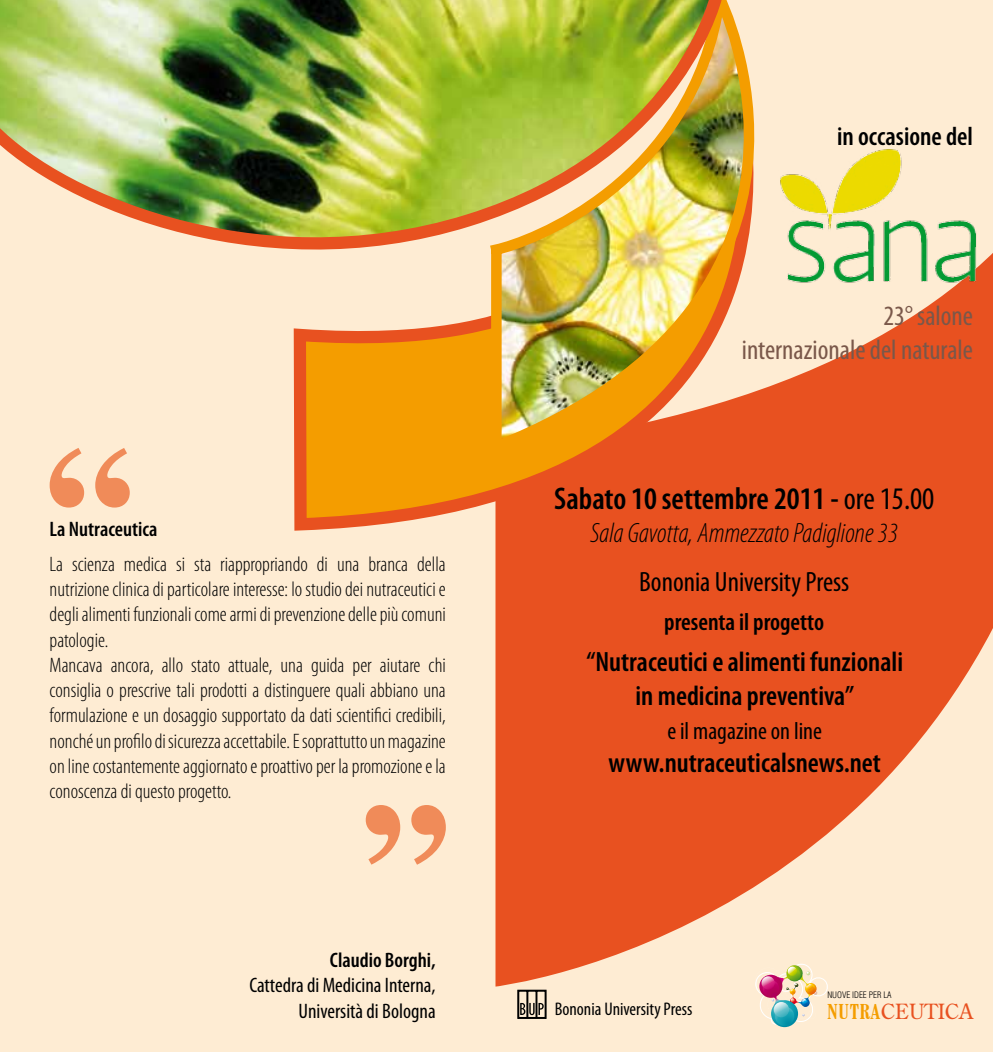
<style>
.page{position:relative;width:993px;height:1052px;background:#fff}
.page>*{position:absolute;margin:0;border:0;box-sizing:border-box;transform-origin:0 0}
.t1{font:600 condensed 31.5px "Myriad Pro";color:#000}
.t2{font:600 condensed 28px/33.6px "Myriad Pro";color:#000;text-align:center}
.t3{font:condensed 28px/33.6px "Myriad Pro";color:#7a584a;text-align:right}
.t4{font:italic 300 condensed 28px "Myriad Pro";color:#000}
.t5{font:condensed 28px "Myriad Pro";color:#000}
.t6{font:600 condensed 26.25px "Myriad Pro";color:#000}
.t7{font:600 condensed 24.5px "Myriad Pro";color:#000}
.t8{font:condensed 24.5px "Myriad Pro";color:#000}
.t9{font:300 condensed 21px/25.2px "Myriad Pro";color:#000}
.t10{font:condensed 21px/25.2px "Myriad Pro";color:#000;text-align:right}
.t11{font:600 condensed 21px "Myriad Pro";color:#000}
.t12{font:21px "Century Old Style Std";color:#e85120}
.t13{font:condensed 18.38px "Myriad Pro";color:#000}
.t14{font:300 condensed 8.75px "Helvetica LT Std";color:#000}
.s1{font-weight:400}
.s2{font-family:"Century Schoolbook BT";font-weight:700;font-stretch:condensed;color:#f49d00}
</style>
<div class="page">
<div style="left:0;top:0;width:992px;height:1052px;background:#feecd3"></div>
<svg style="left:495px;top:254px;width:497px;height:732px;fill:#e85120"></svg>
<svg style="left:293px;top:312px;width:580px;height:225px;background:#ef7f23"></svg>
<img style="left:867px;top:149px;width:119px;height:163px">
<img style="left:483px;top:9px;width:384px;height:453px">
<img style="left:755px;top:963px;width:73px;height:64px">
<svg style="left:517px;top:989px;width:29px;height:30px"></svg>
<svg style="left:365px;top:805px;width:80px;height:59px"></svg>
<svg style="left:50px;top:448px;width:80px;height:59px"></svg>
<img style="left:0;top:0;width:730px;height:302px">
<p class="t11" style="left:50px;top:517px;width:109px">La Nutraceutica</p>
<p class="t9" style="left:50px;top:552px;width:397px">La scienza medica si sta riappropriando di una branca della nutrizione clinica di particolare interesse: lo studio dei nutraceutici e degli alimenti funzionali come armi di prevenzione delle più comuni patologie.<br>Mancava ancora, allo stato attuale, una guida per aiutare chi consiglia o prescrive tali prodotti a distinguere quali abbiano una formulazione e un dosaggio supportato da dati scientifici credibili, nonché un profilo di sicurezza accettabile. E soprattutto un magazine on line costantemente aggiornato e proattivo per la promozione e la conoscenza di questo progetto.</p>
<p class="t11" style="left:330px;top:948px;width:107px">Claudio Borghi,</p>
<p class="t10" style="left:249px;top:972px;width:188px">Cattedra di Medicina Interna,<br>Università di Bologna</p>
<p class="t6" style="left:837px;top:122px;width:137px">in occasione del</p>
<h2 class="t3" style="left:741px;top:298px;width:233px">23° salone<br>internazionale del naturale</h2>
<h1 class="t1" style="left:554px;top:481px;width:381px">Sabato 10 settembre 2011 - <span class="s1">ore 15.00</span></h1>
<h2 class="t4" style="left:590px;top:518px;width:309px">Sala Gavotta, Ammezzato Padiglione 33</h2>
<h2 class="t5" style="left:639px;top:564px;width:212px">Bononia University Press</h2>
<p class="t7" style="left:664px;top:608px;width:161px">presenta il progetto</p>
<h2 class="t2" style="left:586px;top:645px;width:318px">“Nutraceutici e alimenti funzionali in medicina preventiva”</h2>
<p class="t8" style="left:667px;top:716px;width:156px">e il magazine on line</p>
<h2 class="t2" style="left:608px;top:746px;width:274px">www.nutraceuticalsnews.net</h2>
<p class="t13" style="left:554px;top:998px;width:139px">Bononia University Press</p>
<p class="t14" style="left:827px;top:989px;width:66px">NUOVE IDEE PER LA</p>
<p class="t12" style="left:827px;top:997px;width:147px"><span class="s2">NUTRA</span>CEUTICA</p>
</div>
